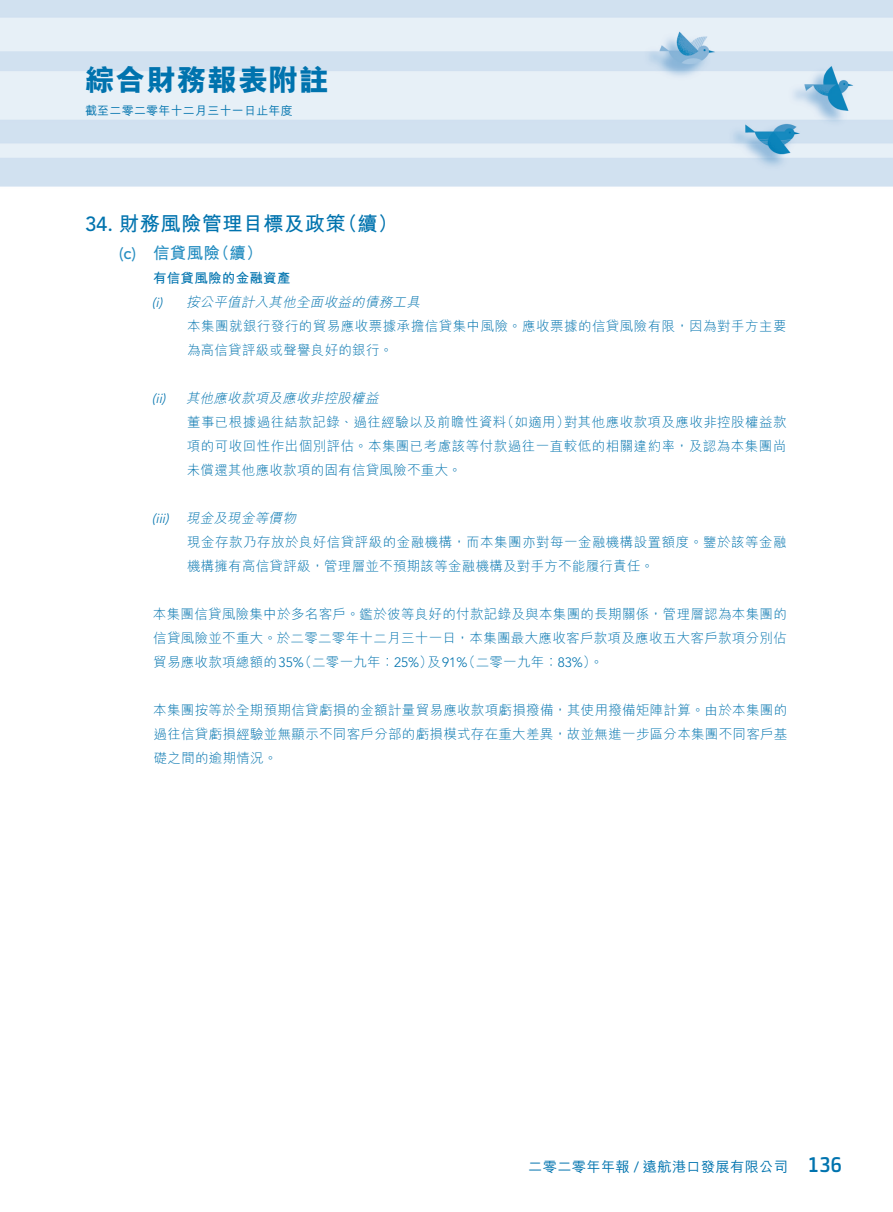
<style>
.page{position:relative;width:893px;height:1212px;background:#fff}
.page>*{position:absolute;margin:0;border:0;box-sizing:border-box;transform-origin:0 0}
.t1{font:800 30px "M Hei HK";letter-spacing:.02em;color:#0073ae}
.t2{font:600 24px "Neuron";color:#0073ae}
.t3{font:700 20.25px "M Hei HK";letter-spacing:.02em;color:#0073ae}
.t4{font:700 16.5px "M Hei HK";color:#278ec1}
.t5{font:500 16.5px "Avenir LT Std";color:#278ec1}
.t6{font:500 14.25px "M Hei HK";letter-spacing:.02em;color:#0073ae}
.t7{font:300 13.5px/24px "M Hei HK";letter-spacing:.025em;color:#0073ae}
.t8{font:italic 300 13.5px "M Hei HK";color:#0073ae}
.t9{font:italic 300 13.5px "Avenir LT Std";color:#0073ae}
.t10{font:700 13.5px "M Hei HK";letter-spacing:.02em;color:#0073ae}
.t11{font:500 12px "M Hei HK";letter-spacing:.02em;color:#0073ae}
.s1{font-family:"Avenir LT Std";font-weight:500}
.s2{font-family:"Avenir LT Std"}
.s3{font-family:"Avenir LT Std";font-weight:400}
</style>
<div class="page">
<img style="left:0;top:0;width:893px;height:187px">
<h1 class="t1" style="left:85px;top:65px;width:246px">綜合財務報表附註</h1>
<p class="t11" style="left:85px;top:102px;width:209px">截至二零二零年十二月三十一日止年度</p>
<h3 class="t3" style="left:85px;top:209px;width:262px"><span class="s1">34.</span> 財務風險管理目標及政策</h3>
<p class="t4" style="left:213px;top:241px;width:51px">（續(</p>
<h3 class="t3" style="left:337px;top:209px;width:62px">（續(</h3>
<p class="t4" style="left:153px;top:241px;width:68px">信貸風險</p>
<p class="t5" style="left:119px;top:244px;width:19px">)c(</p>
<p class="t10" style="left:153px;top:268px;width:139px">有信貸風險的金融資產</p>
<p class="t8" style="left:186px;top:295px;width:238px">按公平值計入其他全面收益的債務工具</p>
<p class="t9" style="left:152px;top:294px;width:15px">)i(</p>
<p class="t9" style="left:152px;top:390px;width:18px">)i i(</p>
<p class="t9" style="left:152px;top:510px;width:8px">(</p>
<p class="t9" style="left:165px;top:510px;width:8px">)</p>
<p class="t9" style="left:155px;top:510px;width:15px">iii</p>
<p class="t7" style="left:187px;top:314px;width:601px">本集團就銀行發行的貿易應收票據承擔信貸集中風險。應收票據的信貸風險有限，因為對手方主要為高信貸評級或聲譽良好的銀行。</p>
<p class="t8" style="left:186px;top:391px;width:197px">其他應收款項及應收非控股權益</p>
<p class="t7" style="left:187px;top:410px;width:601px">董事已根據過往結款記錄、過往經驗以及前瞻性資料<br>項的可收回性作出個別評估。本集團已考慮該等付款過往一直較低的相關違約率，及認為本集團尚未償還其他應收款項的固有信貸風險不重大。</p>
<p class="t8" style="left:186px;top:511px;width:114px">現金及現金等價物</p>
<p class="t7" style="left:501px;top:410px;width:70px">（如適用）</p>
<p class="t7" style="left:564px;top:410px;width:224px">對其他應收款項及應收非控股權益款</p>
<p class="t7" style="left:187px;top:530px;width:601px">現金存款乃存放於良好信貸評級的金融機構，而本集團亦對每一金融機構設置額度。鑒於該等金融機構擁有高信貸評級，管理層並不預期該等金融機構及對手方不能履行責任。</p>
<p class="t7" style="left:153px;top:602px;width:635px">本集團信貸風險集中於多名客戶。鑑於彼等良好的付款記錄及與本集團的長期關係，管理層認為本集團的</p>
<p class="t7" style="left:153px;top:626px;width:635px">信貸風險並不重大。於二零二零年十二月三十一日，本集團最大應收客戶款項及應收五大客戶款項分別佔</p>
<p class="t7" style="left:462px;top:650px;width:142px">（二零一九年‥<span class="s2">83%</span> 。(</p>
<p class="t7" style="left:299px;top:650px;width:170px">（二零一九年︰<span class="s2">25%</span> 及） <span class="s2">91%</span></p>
<p class="t7" style="left:153px;top:650px;width:152px">貿易應收款項總額的<span class="s2">35%</span></p>
<p class="t7" style="left:153px;top:698px;width:636px;text-align:justify">本集團按等於全期預期信貸虧損的金額計量貿易應收款項虧損撥備，其使用撥備矩陣計算。由於本集團的過往信貸虧損經驗並無顯示不同客戶分部的虧損模式存在重大差異，故並無進一步區分本集團不同客戶基礎之間的逾期情況。</p>
<p class="t6" style="left:528px;top:1157px;width:261px">二零二零年年報 <span class="s3">/</span> 遠航港口發展有限公司</p>
<h2 class="t2" style="left:808px;top:1151px;width:35px">136</h2>
</div>
